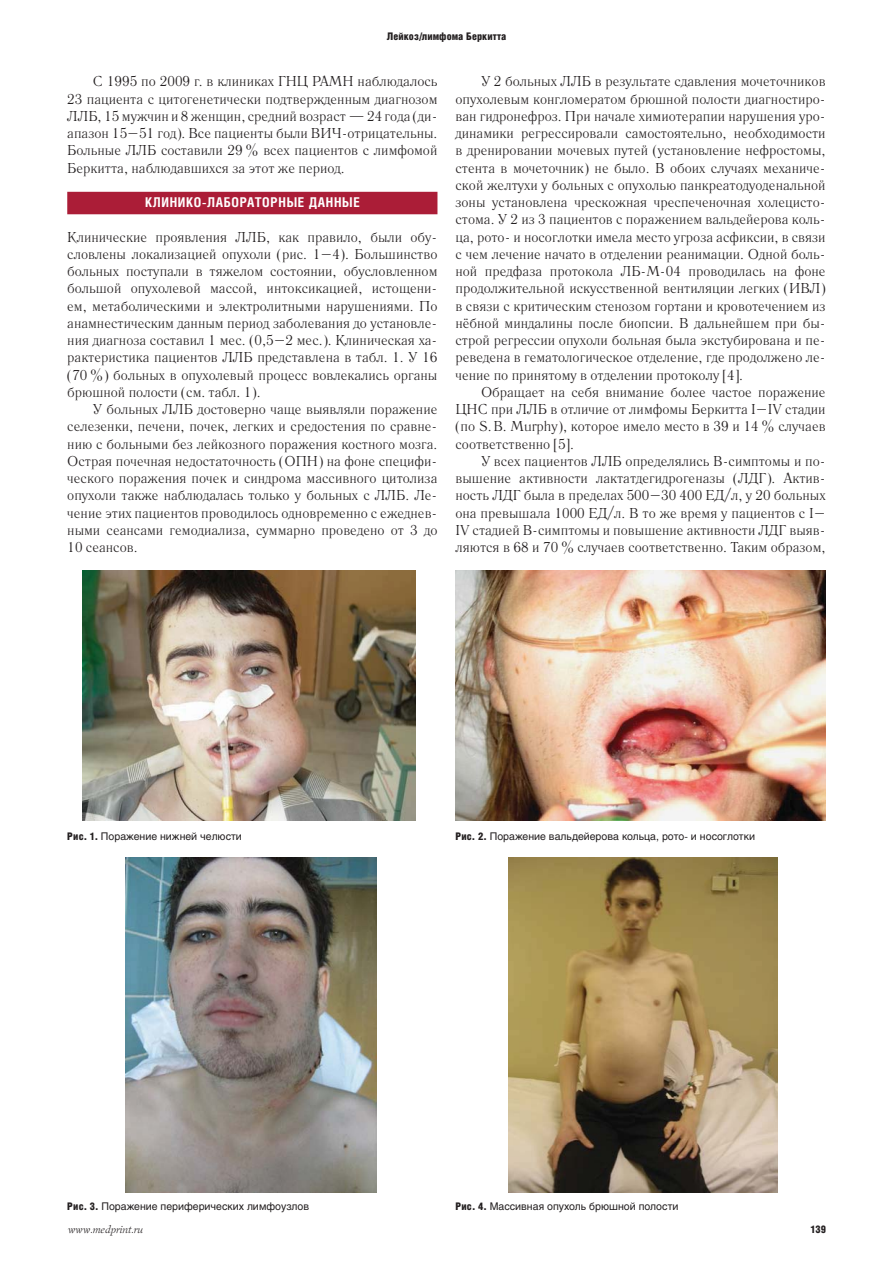
<style>
.page{position:relative;width:893px;height:1263px;background:#fff}
.page>*{position:absolute;margin:0;border:0;box-sizing:border-box;transform-origin:0 0}
.t1{font:14.25px/17.2px "Literaturnaya C";color:#231f20;text-align:justify}
.t2{font:700 13.5px "Helios Cond";letter-spacing:.05em;color:#fff}
.t3{font:10.5px "Helios";color:#231f20}
.t4{font:900 10.5px "Helios Cond";letter-spacing:.005em;color:#231f20}
.t5{font:italic 10.5px "Lazurski C";color:#231f20}
.s1{font-family:"Helios Cond";font-weight:900}
</style>
<div class="page">
<div style="left:67px;top:192px;width:370px;height:22px;background:#ab1d37"></div>
<img style="left:82px;top:571px;width:333px;height:250px">
<img style="left:508px;top:857px;width:269px;height:335px">
<img style="left:125px;top:858px;width:251px;height:334px">
<img style="left:455px;top:570px;width:371px;height:251px">
<p class="t4" style="left:387px;top:32px;width:121px">Лейкоз/лимфома Беркитта</p>
<p class="t1" style="left:67px;top:74px;width:372px;text-indent:26px">С 1995 по 2009 г. в клиниках ГНЦ РАМН наблюдалось 23 пациента с цитогенетически подтвержденным диагнозом ЛЛБ, 15 мужчин и 8 женщин, средний возраст — 24 года (ди&shy;апазон 15–51 год). Все пациенты были ВИЧ-отрицательны.<br>Больные ЛЛБ составили 29 % всех пациентов с лимфомой Беркитта, наблюдавшихся за этот же период.</p>
<p class="t2" style="left:145px;top:197px;width:216px">КЛИНИКО-ЛАБОРАТОРНЫЕ ДАННЫЕ</p>
<p class="t1" style="left:67px;top:230px;width:372px">Клинические проявления ЛЛБ, как правило, были обу&shy;словлены локализацией опухоли (рис. 1–4). Большинство больных поступали в тяжелом состоянии, обусловленном большой опухолевой массой, интоксикацией, истощени&shy;ем, метаболическими и электролитными нарушениями. По анамнестическим данным период заболевания до установле&shy;ния диагноза составил 1 мес. (0,5–2 мес.). Клиническая ха&shy;рактеристика пациентов ЛЛБ представлена в табл. 1. У 16 (70 %) больных в опухолевый процесс вовлекались органы брюшной полости (см. табл. 1).</p>
<p class="t1" style="left:67px;top:402px;width:372px;text-indent:26px">У больных ЛЛБ достоверно чаще выявляли поражение селезенки, печени, почек, легких и средостения по сравне&shy;нию с больными без лейкозного поражения костного мозга.<br>Острая почечная недостаточность (ОПН) на фоне специфи&shy;ческого поражения почек и синдрома массивного цитолиза опухоли также наблюдалась только у больных с ЛЛБ. Ле&shy;чение этих пациентов проводилось одновременно с ежеднев&shy;ными сеансами гемодиализа, суммарно проведено от 3 до 10 сеансов.</p>
<p class="t1" style="left:455px;top:74px;width:372px;text-indent:26px">У 2 больных ЛЛБ в результате сдавления мочеточников опухолевым конгломератом брюшной полости диагностиро&shy;ван гидронефроз. При начале химиотерапии нарушения уро&shy;динамики регрессировали самостоятельно, необходимости в дренировании мочевых путей (установление нефростомы, стента в мочеточник) не было. В обоих случаях механиче&shy;ской желтухи у больных с опухолью панкреатодуоденальной зоны установлена чрескожная чреспеченочная холецисто&shy;стома. У 2 из 3 пациентов с поражением вальдейерова коль&shy;ца, рото- и носоглотки имела место угроза асфиксии, в связи с чем лечение начато в отделении реанимации. Одной боль&shy;ной предфаза протокола ЛБ-М-04 проводилась на фоне продолжительной искусственной вентиляции легких (ИВЛ) в связи с критическим стенозом гортани и кровотечением из нёбной миндалины после биопсии. В дальнейшем при бы&shy;строй регрессии опухоли больная была экстубирована и пе&shy;реведена в гематологическое отделение, где продолжено ле&shy;чение по принятому в отделении протоколу [4].</p>
<p class="t1" style="left:455px;top:385px;width:372px;text-indent:26px">Обращает на себя внимание более частое поражение ЦНС при ЛЛБ в отличие от лимфомы Беркитта I–IV стадии (по S. B. Murphy), которое имело место в 39 и 14 % случаев соответственно [5].</p>
<p class="t1" style="left:455px;top:454px;width:372px;text-indent:26px">У всех пациентов ЛЛБ определялись В-симптомы и по&shy;вышение активности лактатдегидрогеназы (ЛДГ). Актив&shy;ность ЛДГ была в пределах 500–30 400 EД / л, у 20 больных она превышала 1000 EД / л. В то же время у пациентов с I– IV стадией В-симптомы и повышение активности ЛДГ выяв&shy;ляются в 68 и 70 % случаев соответственно. Таким образом,</p>
<p class="t3" style="left:67px;top:832px;width:176px"><span class="s1">Рис. 1.</span> Поражение нижней челюсти</p>
<p class="t3" style="left:455px;top:832px;width:301px"><span class="s1">Рис. 2.</span> Поражение вальдейерова кольца, рото- и носоглотки</p>
<p class="t3" style="left:67px;top:1202px;width:243px"><span class="s1">Рис. 3.</span> Поражение периферических лимфоузлов</p>
<p class="t5" style="left:68px;top:1223px;width:76px">www.medprint.ru</p>
<p class="t3" style="left:455px;top:1202px;width:224px"><span class="s1">Рис. 4.</span> Массивная опухоль брюшной полости</p>
<p class="t4" style="left:810px;top:1225px;width:17px">139</p>
</div>
